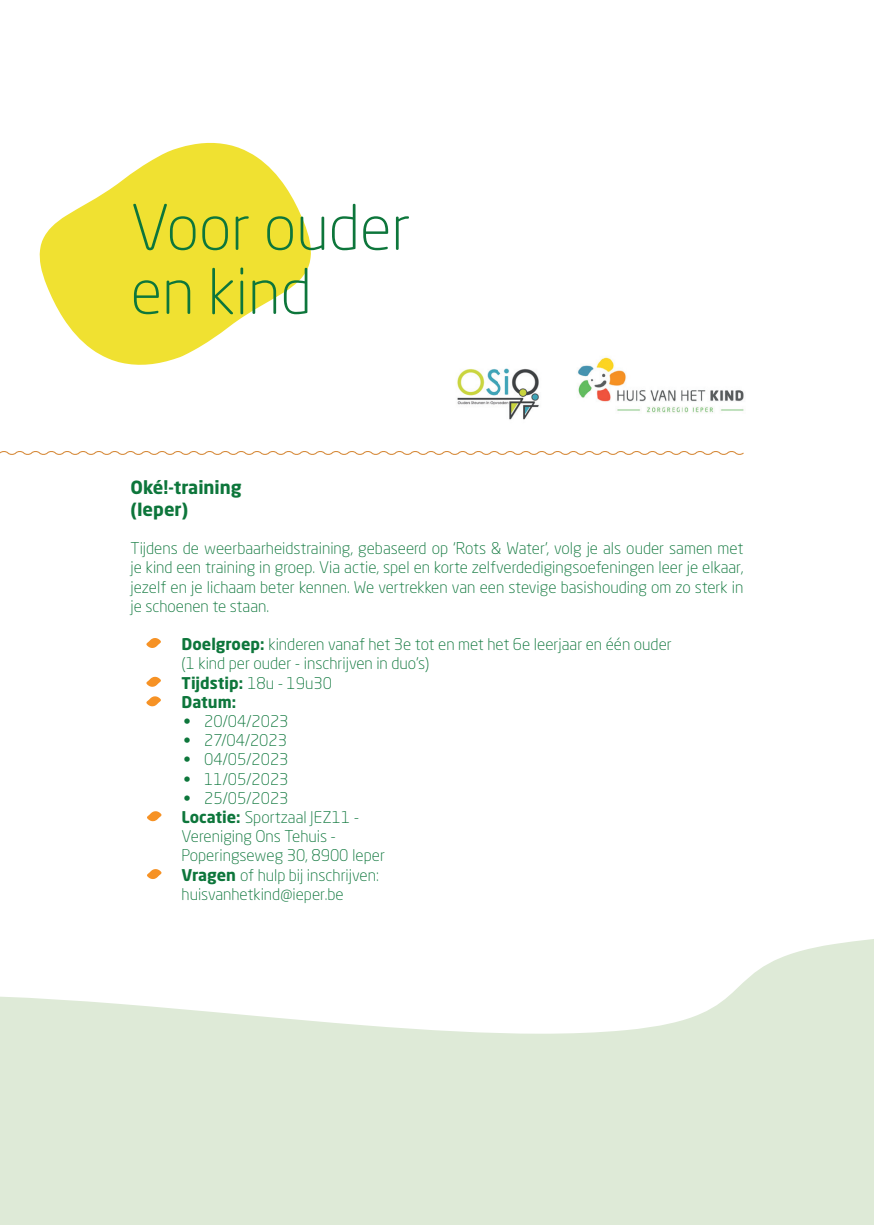
<style>
.page{position:relative;width:874px;height:1225px;background:#fff}
.page>*{position:absolute;margin:0;border:0;box-sizing:border-box;transform-origin:0 0}
.t1{font:300 62px/64px "Neo Sans Std";color:#0d763b}
.t2{font:700 18px/21.6px "Neo Sans Std";color:#0d763b}
.t3{font:300 16px/19.2px "Neo Sans Std";color:#0d763b}
.t4{font:700 16px "Neo Sans Std";color:#0d763b}
.s1{font-weight:700}
.s2{font-weight:300}
</style>
<div class="page">
<svg style="left:0;top:939px;width:873px;height:286px;fill:#deead7"></svg>
<svg style="left:39px;top:142px;width:272px;height:223px;fill:#f0e131"></svg>
<svg style="left:146px;top:638px;width:15px;height:10px"></svg>
<svg style="left:146px;top:696px;width:15px;height:10px"></svg>
<svg style="left:146px;top:677px;width:15px;height:10px"></svg>
<svg style="left:147px;top:811px;width:14px;height:10px"></svg>
<svg style="left:0;top:451px;width:744px;height:4px"></svg>
<img style="left:457px;top:368px;width:82px;height:52px">
<img style="left:578px;top:357px;width:166px;height:56px">
<svg style="left:147px;top:869px;width:14px;height:10px"></svg>
<h1 class="t1" style="left:130px;top:195px;width:281px">Voor ouder en kind</h1>
<p class="t2" style="left:130px;top:476px;width:113px">Oké!-training (Ieper)</p>
<p class="t3" style="left:130px;top:538px;width:614px;text-align:justify">Tijdens de weerbaarheidstraining, gebaseerd op ‘Rots &amp; Water’, volg je als ouder samen met je kind een training in groep. Via actie, spel en korte zelfverdedigingsoefeningen leer je elkaar, jezelf en je lichaam beter kennen. We vertrekken van een stevige basishouding om zo sterk in je schoenen te staan.</p>
<p class="t3" style="left:181px;top:634px;width:491px;text-indent:-32px"><span class="s1">• Doelgroep:</span> kinderen vanaf het 3e tot en met het 6e leerjaar en één ouder (1 kind per ouder - inschrijven in duo’s)</p>
<p class="t4" style="left:150px;top:672px;width:184px">• Tijdstip: <span class="s2">18u - 19u30</span></p>
<p class="t4" style="left:150px;top:691px;width:88px">• Datum:</p>
<p class="t3" style="left:184px;top:711px;width:106px"><span class="s1">•</span> 20/04/2023</p>
<p class="t3" style="left:184px;top:730px;width:105px"><span class="s1">•</span> 27/04/2023</p>
<p class="t3" style="left:184px;top:750px;width:106px"><span class="s1">•</span> 04/05/2023</p>
<p class="t3" style="left:184px;top:769px;width:106px"><span class="s1">•</span> 11/05/2023</p>
<p class="t3" style="left:184px;top:788px;width:106px"><span class="s1">•</span> 25/05/2023</p>
<p class="t3" style="left:181px;top:807px;width:205px;text-indent:-32px"><span class="s1">• Locatie:</span> Sportzaal JEZ11 -<br>Vereniging Ons Tehuis -<br>Poperingseweg 30, 8900 Ieper</p>
<p class="t3" style="left:150px;top:865px;width:230px;text-align:center"><span class="s1">• Vragen</span> of hulp bij inschrijven: huisvanhetkind@ieper.be</p>
</div>
